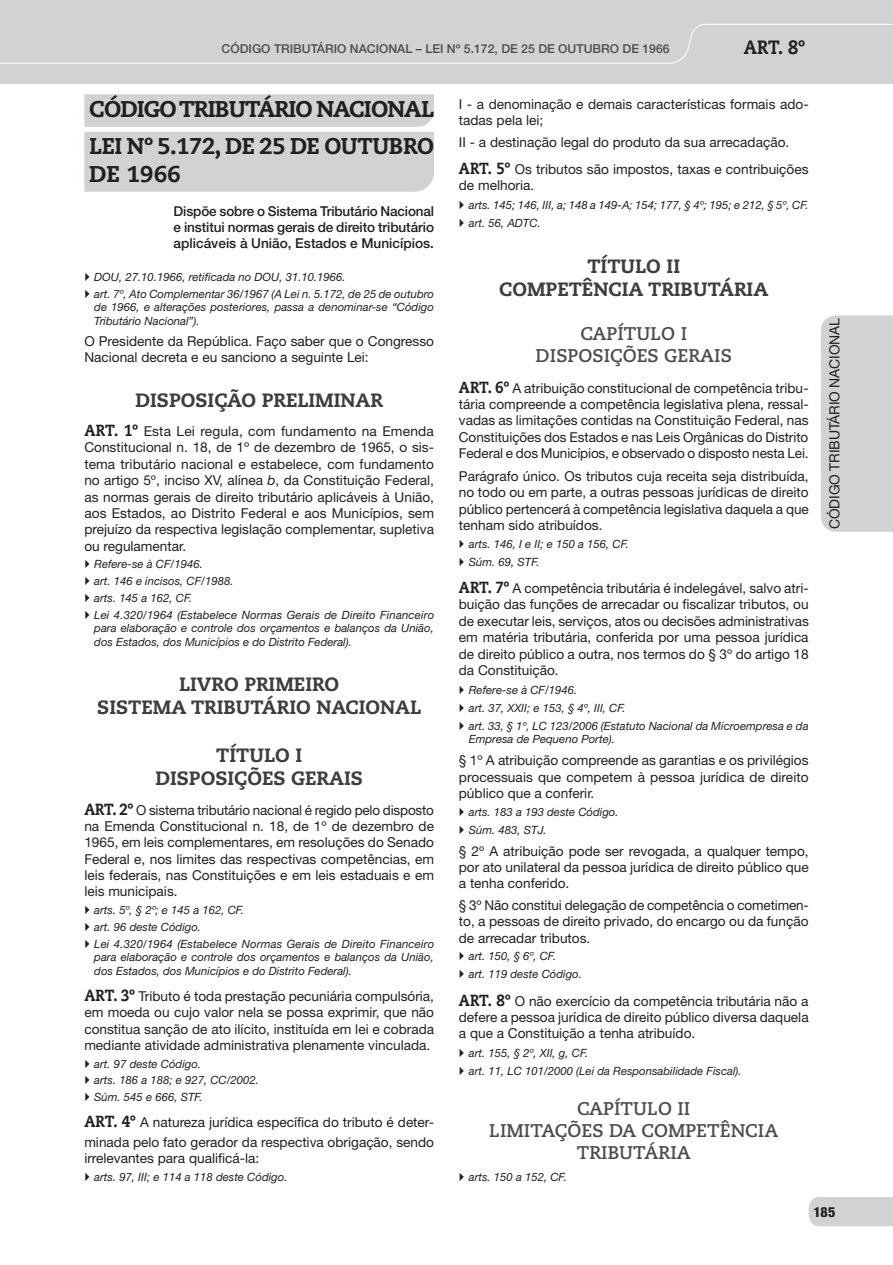
<style>
.page{position:relative;width:893px;height:1265px;background:#fff}
.page>*{position:absolute;margin:0;border:0;box-sizing:border-box;transform-origin:0 0}
._00_lei{font:800 22.75px/27.3px "Caecilia LT Std";letter-spacing:-.025em;color:#231f20}
._02_título{font:800 19.25px/23.1px "Caecilia LT Std";color:#3e3e3f;text-align:center}
.t1{font:800 19.25px "Caecilia LT Std";color:#231f20;scale:.88 1}
._03_capítulo{font:700 18.38px/22.1px "Caecilia LT Std";color:#4b4c4d;text-align:center}
.t2{font:14px "Helvetica Neue LT Std";letter-spacing:-.01em;color:#231f20}
.t3{font:800 condensed 14px "Helvetica Neue LT Std";color:#231f20}
._08_artigo{font:13.65px/16.4px "Helvetica Neue LT Std";color:#231f20;text-align:justify}
._00-A_definição{font:500 13.65px/16.4px "Helvetica Neue LT Std";color:#231f20;text-align:justify}
.t4{font:500 12.25px "Helvetica Neue LT Std";color:#4b4c4d}
.t5{font:italic 11.38px/13.7px "Helvetica Neue LT Std";color:#231f20;text-align:justify}
.s1{font-family:"Caecilia LT Std";font-weight:800;font-size:16.1px}
.s2{font-style:italic}
</style>
<div class="page">
<div style="left:0;top:0;width:893px;height:84px;background:#d1d2d4"></div>
<svg style="left:1px;top:24px;width:892px;height:40px"></svg>
<div style="left:821px;top:315px;width:72px;height:217px;background:#d1d2d4"></div>
<div style="left:809px;top:1197px;width:84px;height:29px;background:#d1d2d4"></div>
<svg style="left:84px;top:94px;width:350px;height:98px;background:#d3d4d6"></svg>
<p class="t4" style="left:222px;top:41px;width:154px">CÓDIGO Tributário Nacion</p>
<p class="t4" style="left:397px;top:41px;width:196px">al – LEI Nº 5.172, DE 25 DE OUTUBR</p>
<p class="t4" style="left:610px;top:41px;width:61px">O DE 1966</p>
<h2 class="t1" style="left:744px;top:35px;width:71px">Art. 8º</h2>
<p class="_00_lei" style="left:89px;top:95px;width:346px">CÓDIGO TRIBUTÁRIO NACIONAL</p>
<p class="_00_lei" style="left:89px;top:133px;width:346px">LEI Nº 5.172, DE 25 DE OUTUBRO<br>DE 1966</p>
<p class="_00-A_definição" style="left:174px;top:202px;width:262px">Dispõe sobre o Sistema Tributário Nacional e institui normas gerais de direito tributário aplicáveis à União, Estados e Municípios.</p>
<p class="t5" style="left:94px;top:270px;width:253px">DOU, 27.10.1966, retificada no DOU, 31.10.1966.</p>
<p class="t5" style="left:94px;top:287px;width:341px">art. 7º, Ato Complementar 36/1967 (A Lei n. 5.172, de 25 de outubro de 1966, e alterações posteriores, passa a denominar-se “Código Tributário Nacional”).</p>
<p class="_08_artigo" style="left:84px;top:332px;width:351px">O Presidente da República. Faço saber que o Congresso<br>Nacional decreta e eu sanciono a seguinte Lei:</p>
<p class="_02_título" style="left:136px;top:388px;width:248px">DISPOSIÇÃO PRELIMINAR</p>
<p class="_08_artigo" style="left:84px;top:423px;width:351px"><span class="s1">ART. 1º</span> Esta Lei regula, com fundamento na Emenda Constitucional n. 18, de 1º de dezembro de 1965, o sis‑ tema tributário nacional e estabelece, com fundamento no artigo 5º, inciso XV, alínea <span class="s2">b</span>, da Constituição Federal, as normas gerais de direito tributário aplicáveis à União, aos Estados, ao Distrito Federal e aos Municípios, sem prejuízo da respectiva legislação complementar, supletiva ou regulamentar.</p>
<p class="t5" style="left:94px;top:557px;width:110px">Refere‑se à CF/1946.</p>
<p class="t5" style="left:94px;top:574px;width:141px">art. 146 e incisos, CF/1988.</p>
<p class="t5" style="left:94px;top:591px;width:100px">arts. 145 a 162, CF.</p>
<p class="t5" style="left:94px;top:607px;width:342px">Lei 4.320/1964 (Estabelece Normas Gerais de Direito Financeiro para elaboração e controle dos orçamentos e balanços da União, dos Estados, dos Municípios e do Distrito Federal).</p>
<p class="_02_título" style="left:97px;top:672px;width:325px">LIVRO PRIMEIRO<br>SISTEMA TRIBUTÁRIO NACIONAL</p>
<p class="_02_título" style="left:155px;top:744px;width:209px">TÍTULO I<br>DISPOSIÇÕES GERAIS</p>
<p class="_08_artigo" style="left:84px;top:801px;width:351px"><span class="s1">ART. 2º</span> O sistema tributário nacional é regido pelo disposto na Emenda Constitucional n. 18, de 1º de dezembro de 1965, em leis complementares, em resoluções do Senado Federal e, nos limites das respectivas competências, em leis federais, nas Constituições e em leis estaduais e em leis municipais.</p>
<p class="t5" style="left:94px;top:903px;width:151px">arts. 5º, § 2º; e 145 a 162, CF.</p>
<p class="t5" style="left:94px;top:920px;width:108px">art. 96 deste Código.</p>
<p class="t5" style="left:94px;top:936px;width:342px">Lei 4.320/1964 (Estabelece Normas Gerais de Direito Financeiro para elaboração e controle dos orçamentos e balanços da União, dos Estados, dos Municípios e do Distrito Federal).</p>
<p class="_08_artigo" style="left:84px;top:988px;width:351px"><span class="s1">ART. 3º</span> Tributo é toda prestação pecuniária compulsória, em moeda ou cujo valor nela se possa exprimir, que não constitua sanção de ato ilícito, instituída em lei e cobrada mediante atividade administrativa plenamente vinculada.</p>
<p class="t5" style="left:94px;top:1057px;width:108px">art. 97 deste Código.</p>
<p class="t5" style="left:94px;top:1073px;width:166px">arts. 186 a 188; e 927, CC/2002.</p>
<p class="t5" style="left:94px;top:1090px;width:110px">Súm. 545 e 666, STF.</p>
<p class="_08_artigo" style="left:84px;top:1113px;width:351px;line-height:19.2px"><span class="s1">ART. 4º</span> A natureza jurídica específica do tributo é deter‑ minada pelo fato gerador da respectiva obrigação, sendo</p>
<p class="_08_artigo" style="left:84px;top:1150px;width:176px">irrelevantes para qualificá‑la:</p>
<p class="t5" style="left:94px;top:1170px;width:195px">arts. 97, III; e 114 a 118 deste Código.</p>
<p class="_08_artigo" style="left:459px;top:96px;width:351px">I ‑ a denominação e demais características formais ado‑ tadas pela lei;</p>
<p class="_08_artigo" style="left:459px;top:134px;width:332px">II ‑ a destinação legal do produto da sua arrecadação.</p>
<p class="_08_artigo" style="left:459px;top:161px;width:351px"><span class="s1">ART. 5º</span> Os tributos são impostos, taxas e contribuições de melhoria.</p>
<p class="t5" style="left:469px;top:198px;width:341px">arts. 145; 146, III, a; 148 a 149‑A; 154; 177, § 4º; 195; e 212, § 5º, CF.</p>
<p class="t5" style="left:469px;top:216px;width:74px">art. 56, ADTC.</p>
<p class="_02_título" style="left:499px;top:255px;width:271px">TÍTULO II<br>COMPETÊNCIA TRIBUTÁRIA</p>
<p class="_03_capítulo" style="left:536px;top:323px;width:198px">CAPÍTULO I<br>DISPOSIÇÕES GERAIS</p>
<p class="_08_artigo" style="left:459px;top:379px;width:351px"><span class="s1">ART. 6º</span> A atribuição constitucional de competência tribu‑ tária compreende a competência legislativa plena, ressal‑ vadas as limitações contidas na Constituição Federal, nas Constituições dos Estados e nas Leis Orgânicas do Distrito Federal e dos Municípios, e observado o disposto nesta Lei.</p>
<p class="_08_artigo" style="left:459px;top:468px;width:351px">Parágrafo único. Os tributos cuja receita seja distribuída, no todo ou em parte, a outras pessoas jurídicas de direito público pertencerá à competência legislativa daquela a que tenham sido atribuídos.</p>
<p class="t5" style="left:469px;top:537px;width:162px">arts. 146, I e II; e 150 a 156, CF.</p>
<p class="t5" style="left:469px;top:555px;width:72px">Súm. 69, STF.</p>
<p class="_08_artigo" style="left:459px;top:580px;width:351px"><span class="s1">ART. 7º</span> A competência tributária é indelegável, salvo atri‑ buição das funções de arrecadar ou fiscalizar tributos, ou de executar leis, serviços, atos ou decisões administrativas em matéria tributária, conferida por uma pessoa jurídica de direito público a outra, nos termos do § 3º do artigo 18 da Constituição.</p>
<p class="t5" style="left:469px;top:683px;width:110px">Refere‑se à CF/1946.</p>
<p class="t5" style="left:469px;top:701px;width:158px">art. 37, XXII; e 153, § 4º, III, CF.</p>
<p class="t5" style="left:469px;top:719px;width:341px">art. 33, § 1º, LC 123/2006 (Estatuto Nacional da Microempresa e da<br>Empresa de Pequeno Porte).</p>
<p class="_08_artigo" style="left:459px;top:752px;width:351px">§ 1º A atribuição compreende as garantias e os privilégios processuais que competem à pessoa jurídica de direito público que a conferir.</p>
<p class="t5" style="left:469px;top:805px;width:151px">arts. 183 a 193 deste Código.</p>
<p class="t5" style="left:469px;top:823px;width:79px">Súm. 483, STJ.</p>
<p class="_08_artigo" style="left:459px;top:842px;width:351px">§ 2º A atribuição pode ser revogada, a qualquer tempo, por ato unilateral da pessoa jurídica de direito público que a tenha conferido.</p>
<p class="_08_artigo" style="left:459px;top:897px;width:351px">§ 3º Não constitui delegação de competência o cometimen‑ to, a pessoas de direito privado, do encargo ou da função de arrecadar tributos.</p>
<p class="t5" style="left:469px;top:949px;width:89px">art. 150, § 6º, CF.</p>
<p class="t5" style="left:469px;top:967px;width:115px">art. 119 deste Código.</p>
<p class="_08_artigo" style="left:459px;top:992px;width:351px"><span class="s1">ART. 8º</span> O não exercício da competência tributária não a defere a pessoa jurídica de direito público diversa daquela a que a Constituição a tenha atribuído.</p>
<p class="t5" style="left:469px;top:1046px;width:121px">art. 155, § 2º, XII, g, CF.</p>
<p class="t5" style="left:469px;top:1064px;width:274px">art. 11, LC 101/2000 (Lei da Responsabilidade Fiscal).</p>
<p class="_03_capítulo" style="left:489px;top:1098px;width:291px">CAPÍTULO II<br>LIMITAÇÕES DA COMPETÊNCIA<br>TRIBUTÁRIA</p>
<p class="t5" style="left:469px;top:1170px;width:100px">arts. 150 a 152, CF.</p>
<p class="t2" style="left:826px;top:529px;width:212px;rotate:-90deg">CÓDIGO TRIBUTÁRIO NACIONAL</p>
<p class="t3" style="left:814px;top:1203px;width:23px">185</p>
</div>
